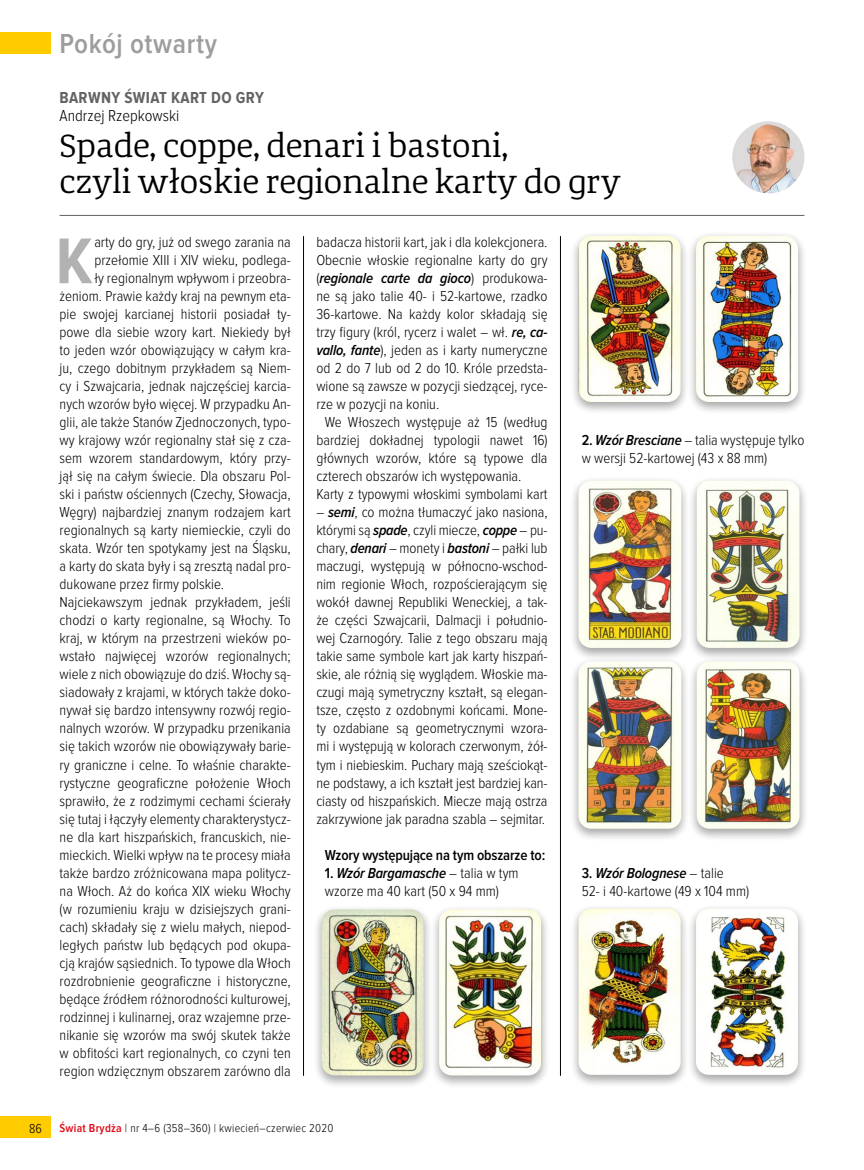
<style>
.page{position:relative;width:864px;height:1170px;background:#fff}
.page>*{position:absolute;margin:0;border:0;box-sizing:border-box;transform-origin:0 0}
.tekst_glowny_inicjal{font:700 66.9px "Proxima Nova Cond";color:#b3b2b2}
.Tytul_22{font:33px/36px "Corpo Serif";color:#000}
.t1{font:600 28.5px "Proxima Nova Cond";letter-spacing:.02em;color:#9d9d9c}
.nadtytul{font:700 16.5px "Proxima Nova Cond";letter-spacing:.02em;color:#646363}
.autor_tekstu_nad_tek{font:300 16.5px "Proxima Nova Cond";color:#000}
.tekst_glowny{font:300 15px/18px "Proxima Nova Cond";color:#000;text-align:justify}
.tekst_glowny_inicjal-2{font:300 15px "Proxima Nova Cond";color:#000}
.tekst_glowny-2{font:italic 600 15px "Proxima Nova Cond";letter-spacing:-.01em;color:#000}
.tekst_glowny-3{font:600 15px "Proxima Nova Cond";letter-spacing:-.01em;color:#000}
.t2{font:300 13.5px "Proxima Nova Cond";color:#000}
.t3{font:300 12px "Proxima Nova Cond";letter-spacing:.02em;color:#000}
.s1{font-weight:600;font-style:italic}
.s2{font-style:normal}
.s3{font-weight:300;font-style:normal}
.s4{font-weight:600;color:#e30613}
.s5{font-weight:600}
</style>
<div class="page">
<div style="left:0;top:1116px;width:51px;height:22px;background:#fc0"></div>
<div style="left:0;top:32px;width:51px;height:22px;background:#fc0"></div>
<hr style="left:60px;top:215px;width:744px;height:1px;background:#646363">
<hr style="left:303px;top:236px;width:1px;height:839px;background:#000">
<hr style="left:560px;top:236px;width:1px;height:839px;background:#000">
<div style="left:312px;top:904px;width:120px;height:184px;background:#000;opacity:.2"></div>
<img style="left:321px;top:909px;width:102px;height:166px">
<div style="left:430px;top:904px;width:120px;height:184px;background:#000;opacity:.2"></div>
<img style="left:439px;top:909px;width:102px;height:166px">
<div style="left:569px;top:231px;width:120px;height:184px;background:#000;opacity:.2"></div>
<img style="left:578px;top:236px;width:102px;height:166px">
<div style="left:686px;top:231px;width:120px;height:184px;background:#000;opacity:.2"></div>
<img style="left:695px;top:236px;width:102px;height:166px">
<div style="left:569px;top:476px;width:121px;height:185px;background:#000;opacity:.2"></div>
<img style="left:578px;top:480px;width:103px;height:168px">
<div style="left:687px;top:476px;width:121px;height:185px;background:#000;opacity:.2"></div>
<img style="left:696px;top:480px;width:103px;height:168px">
<div style="left:569px;top:656px;width:121px;height:186px;background:#000;opacity:.2"></div>
<img style="left:578px;top:661px;width:103px;height:167px">
<div style="left:687px;top:656px;width:121px;height:186px;background:#000;opacity:.2"></div>
<img style="left:696px;top:661px;width:103px;height:167px">
<div style="left:569px;top:903px;width:120px;height:185px;background:#000;opacity:.2"></div>
<img style="left:578px;top:908px;width:102px;height:166px">
<div style="left:686px;top:903px;width:120px;height:185px;background:#000;opacity:.2"></div>
<img style="left:695px;top:908px;width:102px;height:166px">
<img style="left:732px;top:121px;width:72px;height:72px;border-radius:36px">
<h3 class="t1" style="left:60px;top:28px;width:159px">Pokój otwarty</h3>
<p class="nadtytul" style="left:60px;top:88px;width:206px">BARWNY ŚWIAT KART DO GRY</p>
<p class="autor_tekstu_nad_tek" style="left:60px;top:106px;width:121px">Andrzej Rzepkowski</p>
<p class="Tytul_22" style="left:60px;top:129px;width:562px">Spade, coppe, denari i bastoni,<br>czyli włoskie regionalne karty do gry</p>
<p class="tekst_glowny_inicjal" style="left:56px;top:224px;width:38px">K</p>
<p class="tekst_glowny_inicjal-2" style="left:94px;top:234px;width:198px">arty do gry, już od swego zarania na</p>
<p class="tekst_glowny_inicjal-2" style="left:94px;top:252px;width:198px">przełomie XIII i XIV wieku, podlega-</p>
<p class="tekst_glowny_inicjal-2" style="left:94px;top:270px;width:198px">ły regionalnym wpływom i przeobra-</p>
<p class="tekst_glowny_inicjal-2" style="left:60px;top:288px;width:233px">żeniom. Prawie każdy kraj na pewnym eta-</p>
<p class="tekst_glowny_inicjal-2" style="left:60px;top:306px;width:233px">pie swojej karcianej historii posiadał ty-</p>
<p class="tekst_glowny_inicjal-2" style="left:60px;top:324px;width:233px">powe dla siebie wzory kart. Niekiedy był</p>
<p class="tekst_glowny_inicjal-2" style="left:60px;top:342px;width:233px">to jeden wzór obowiązujący w całym kra-</p>
<p class="tekst_glowny_inicjal-2" style="left:60px;top:360px;width:233px">ju, czego dobitnym przykładem są Niem-</p>
<p class="tekst_glowny_inicjal-2" style="left:60px;top:378px;width:233px">cy i Szwajcaria, jednak najczęściej karcia-</p>
<p class="tekst_glowny_inicjal-2" style="left:60px;top:396px;width:233px">nych wzorów było więcej. W przypadku An-</p>
<p class="tekst_glowny_inicjal-2" style="left:60px;top:414px;width:233px">glii, ale także Stanów Zjednoczonych, typo-</p>
<p class="tekst_glowny_inicjal-2" style="left:60px;top:432px;width:233px">wy krajowy wzór regionalny stał się z cza-</p>
<p class="tekst_glowny_inicjal-2" style="left:60px;top:450px;width:233px">sem wzorem standardowym, który przy-</p>
<p class="tekst_glowny_inicjal-2" style="left:60px;top:468px;width:233px">jął się na całym świecie. Dla obszaru Pol-</p>
<p class="tekst_glowny_inicjal-2" style="left:60px;top:486px;width:233px">ski i państw ościennych (Czechy, Słowacja,</p>
<p class="tekst_glowny_inicjal-2" style="left:60px;top:504px;width:233px">Węgry) najbardziej znanym rodzajem kart</p>
<p class="tekst_glowny_inicjal-2" style="left:60px;top:522px;width:232px">regionalnych są karty niemieckie, czyli do</p>
<p class="tekst_glowny_inicjal-2" style="left:60px;top:540px;width:233px">skata. Wzór ten spotykamy jest na Śląsku,</p>
<p class="tekst_glowny_inicjal-2" style="left:60px;top:558px;width:233px">a karty do skata były i są zresztą nadal pro-</p>
<p class="tekst_glowny_inicjal-2" style="left:60px;top:576px;width:166px">dukowane przez firmy polskie.</p>
<p class="tekst_glowny" style="left:60px;top:593px;width:233px">Najciekawszym jednak przykładem, jeśli chodzi o karty regionalne, są Włochy. To kraj, w którym na przestrzeni wieków po&shy;wstało najwięcej wzorów regionalnych; wiele z nich obowiązuje do dziś. Włochy są&shy;siadowały z krajami, w których także doko&shy;nywał się bardzo intensywny rozwój regio&shy;nalnych wzorów. W przypadku przenikania się takich wzorów nie obowiązywały barie&shy;ry graniczne i celne. To właśnie charakte&shy;rystyczne geograficzne położenie Włoch sprawiło, że z rodzimymi cechami ścierały się tutaj i łączyły elementy charakterystycz&shy;ne dla kart hiszpańskich, francuskich, nie&shy;mieckich. Wielki wpływ na te procesy miała także bardzo zróżnicowana mapa politycz&shy;na Włoch. Aż do końca XIX wieku Włochy (w rozumieniu kraju w dzisiejszych grani&shy;cach) składały się z wielu małych, niepod&shy;ległych państw lub będących pod okupa&shy;cją krajów sąsiednich. To typowe dla Włoch rozdrobnienie geograficzne i historyczne, będące źródłem różnorodności kulturowej, rodzinnej i kulinarnej, oraz wzajemne prze&shy;nikanie się wzorów ma swój skutek także w obfitości kart regionalnych, co czyni ten region wdzięcznym obszarem zarówno dla</p>
<p class="tekst_glowny" style="left:316px;top:233px;width:233px">badacza historii kart, jak i dla kolekcjonera.</p>
<p class="tekst_glowny" style="left:316px;top:251px;width:233px">Obecnie włoskie regionalne karty do gry (<span class="s1">regionale carte da gioco</span>) produkowa&shy;ne są jako talie 40- i 52-kartowe, rzadko 36-kartowe. Na każdy kolor składają się trzy figury (król, rycerz i walet – wł. <span class="s1">re, ca&shy;vallo, fante</span>), jeden as i karty numeryczne od 2 do 7 lub od 2 do 10. Króle przedsta&shy;wione są zawsze w pozycji siedzącej, ryce&shy;rze w pozycji na koniu.</p>
<p class="tekst_glowny" style="left:316px;top:413px;width:233px;text-indent:9px">We Włoszech występuje aż 15 (według bardziej dokładnej typologii nawet 16) głównych wzorów, które są typowe dla czterech obszarów ich występowania.</p>
<p class="tekst_glowny" style="left:316px;top:485px;width:233px">Karty z typowymi włoskimi symbolami kart</p>
<p class="tekst_glowny" style="left:316px;top:503px;width:233px">– <span class="s1">semi</span>, co można tłumaczyć jako nasiona, którymi są <span class="s1">spade</span>, czyli miecze, <span class="s1">coppe</span> – pu&shy;chary, <span class="s1">denari</span> – monety i <span class="s1">bastoni</span> – pałki lub maczugi, występują w północno-wschod&shy;nim regionie Włoch, rozpościerającym się wokół dawnej Republiki Weneckiej, a tak&shy;że części Szwajcarii, Dalmacji i południo&shy;wej Czarnogóry. Talie z tego obszaru mają takie same symbole kart jak karty hiszpań&shy;skie, ale różnią się wyglądem. Włoskie ma&shy;czugi mają symetryczny kształt, są elegan&shy;tsze, często z ozdobnymi końcami. Mone&shy;ty ozdabiane są geometrycznymi wzora&shy;mi i występują w kolorach czerwonym, żół&shy;tym i niebieskim. Puchary mają sześciokąt&shy;ne podstawy, a ich kształt jest bardziej kan&shy;ciasty od hiszpańskich. Miecze mają ostrza zakrzywione jak paradna szabla – sejmitar.</p>
<p class="tekst_glowny-3" style="left:325px;top:846px;width:222px">Wzory występujące na tym obszarze to:</p>
<p class="tekst_glowny-2" style="left:325px;top:864px;width:195px"><span class="s2">1.</span> Wzór Bargamasche <span class="s3">– talia w tym</span></p>
<p class="tekst_glowny" style="left:325px;top:881px;width:175px">wzorze ma 40 kart (50 x 94 mm)</p>
<p class="t2" style="left:29px;top:1120px;width:14px">86</p>
<p class="t3" style="left:60px;top:1121px;width:275px"><span class="s4">Świat Brydża</span> | nr 4–6 (358–360) | kwiecień–czerwiec 2020</p>
<p class="tekst_glowny" style="left:581px;top:431px;width:224px"><span class="s5">2.</span> <span class="s1">Wzór Bresciane</span> – talia występuje tylko</p>
<p class="tekst_glowny" style="left:581px;top:449px;width:187px">w wersji 52-kartowej (43 x 88 mm)</p>
<p class="tekst_glowny-2" style="left:581px;top:864px;width:144px"><span class="s2">3.</span> Wzór Bolognese <span class="s3">– talie</span></p>
<p class="tekst_glowny" style="left:581px;top:881px;width:169px">52- i 40-kartowe (49 x 104 mm)</p>
</div>
